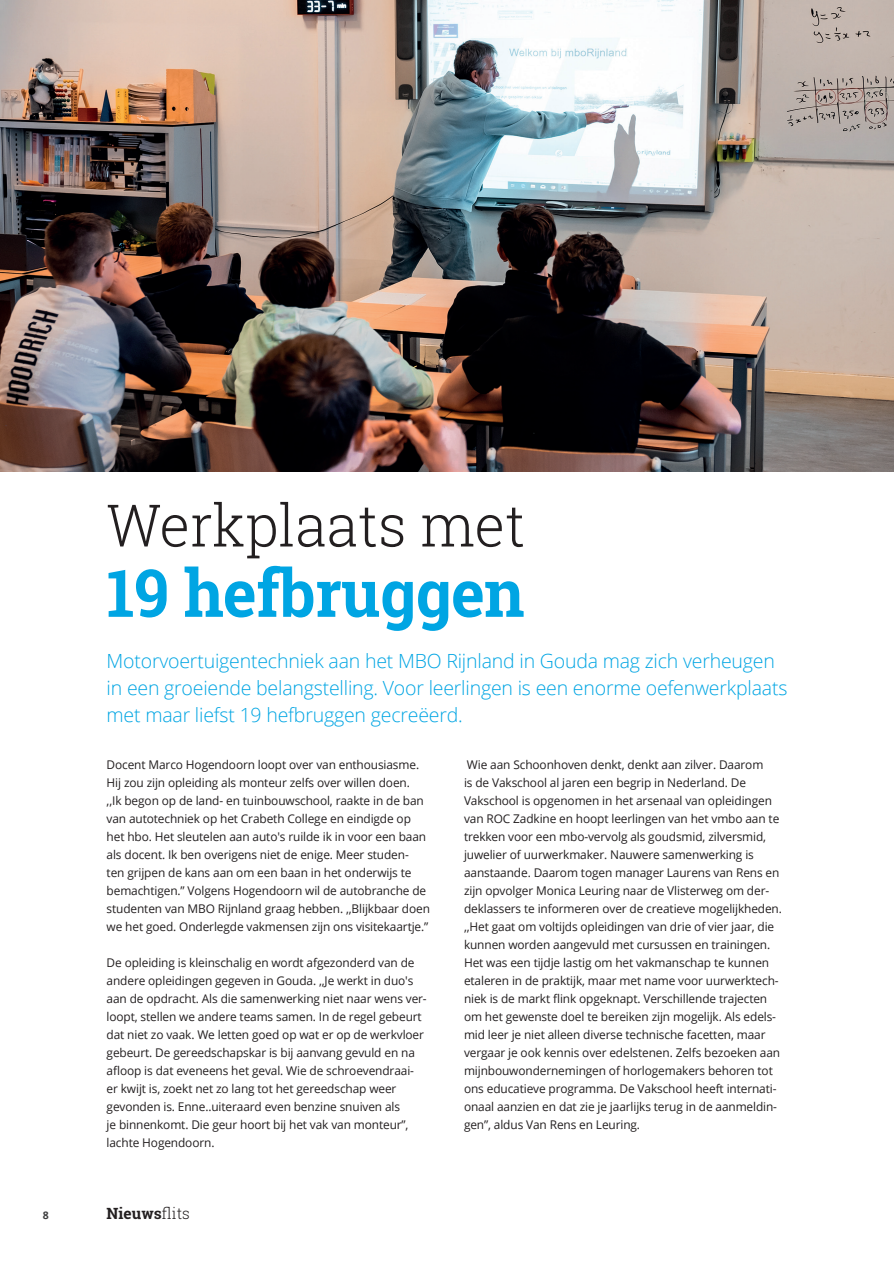
<style>
.page{position:relative;width:894px;height:1264px;background:#fff}
.page>*{position:absolute;margin:0;border:0;box-sizing:border-box;transform-origin:0 0}
.t1{font:700 66px "Roboto Slab";letter-spacing:-.01em;color:#00a5e3;scale:.96 1}
.t2{font:300 58.5px "Roboto Slab";color:#231f20}
.t3{font:300 19.5px/27px "Open Sans";letter-spacing:-.01em;color:#00a5e3}
.t4{font:700 15.45px "Roboto Slab";color:#231f20}
.t5{font:12px/18px "Open Sans";letter-spacing:-.01em;color:#231f20}
.t6{font:700 10.5px "Open Sans";color:#3e3e3f}
.s1{font-weight:300}
</style>
<div class="page">
<img style="left:0;top:0;width:893px;height:472px">
<hr style="left:893px;top:0;width:1px;height:472px;background:#00a5e3">
<p class="t2" style="left:107px;top:485px;width:420px">Werkplaats met</p>
<p class="t1" style="left:107px;top:547px;width:437px">19 hefbruggen</p>
<p class="t3" style="left:107px;top:647px;width:682px">Motorvoertuigentechniek aan het MBO Rijnland in Gouda mag zich verheugen in een groeiende belangstelling. Voor leerlingen is een enorme oefenwerkplaats met maar liefst 19 hefbruggen gecreëerd.</p>
<p class="t5" style="left:107px;top:755px;width:325px">Docent Marco Hogendoorn loopt over van enthousiasme.<br>Hij zou zijn opleiding als monteur zelfs over willen doen.<br>,,Ik begon op de land- en tuinbouwschool, raakte in de ban van autotechniek op het Crabeth College en eindigde op het hbo. Het sleutelen aan auto's ruilde ik in voor een baan als docent. Ik ben overigens niet de enige. Meer studen-<br>ten grijpen de kans aan om een baan in het onderwijs te bemachtigen.” Volgens Hogendoorn wil de autobranche de studenten van MBO Rijnland graag hebben. ,,Blijkbaar doen we het goed. Onderlegde vakmensen zijn ons visitekaartje.”</p>
<p class="t5" style="left:107px;top:953px;width:321px">De opleiding is kleinschalig en wordt afgezonderd van de andere opleidingen gegeven in Gouda. ,,Je werkt in duo's aan de opdracht. Als die samenwerking niet naar wens ver&shy;loopt, stellen we andere teams samen. In de regel gebeurt dat niet zo vaak. We letten goed op wat er op de werkvloer gebeurt. De gereedschapskar is bij aanvang gevuld en na afloop is dat eveneens het geval. Wie de schroevendraai&shy;er kwijt is, zoekt net zo lang tot het gereedschap weer gevonden is. Enne..uiteraard even benzine snuiven als<br>je binnenkomt. Die geur hoort bij het vak van monteur”, lachte Hogendoorn.</p>
<p class="t5" style="left:464px;top:755px;width:319px">Wie aan Schoonhoven denkt, denkt aan zilver. Daarom<br>is de Vakschool al jaren een begrip in Nederland. De Vakschool is opgenomen in het arsenaal van opleidingen van ROC Zadkine en hoopt leerlingen van het vmbo aan te trekken voor een mbo-vervolg als goudsmid, zilversmid, juwelier of uurwerkmaker. Nauwere samenwerking is aanstaande. Daarom togen manager Laurens van Rens en zijn opvolger Monica Leuring naar de Vlisterweg om der&shy;deklassers te informeren over de creatieve mogelijkheden. ,,Het gaat om voltijds opleidingen van drie of vier jaar, die kunnen worden aangevuld met cursussen en trainingen.<br>Het was een tijdje lastig om het vakmanschap te kunnen etaleren in de praktijk, maar met name voor uurwerktech&shy;niek is de markt flink opgeknapt. Verschillende trajecten om het gewenste doel te bereiken zijn mogelijk. Als edels&shy;mid leer je niet alleen diverse technische facetten, maar vergaar je ook kennis over edelstenen. Zelfs bezoeken aan mijnbouwondernemingen of horlogemakers behoren tot ons educatieve programma. De Vakschool heeft internati&shy;onaal aanzien en dat zie je jaarlijks terug in de aanmeldin&shy;gen”, aldus Van Rens en Leuring.</p>
<p class="t6" style="left:43px;top:1207px;width:7px">8</p>
<p class="t4" style="left:107px;top:1202px;width:85px">Nieuws<span class="s1">flits</span></p>
</div>
